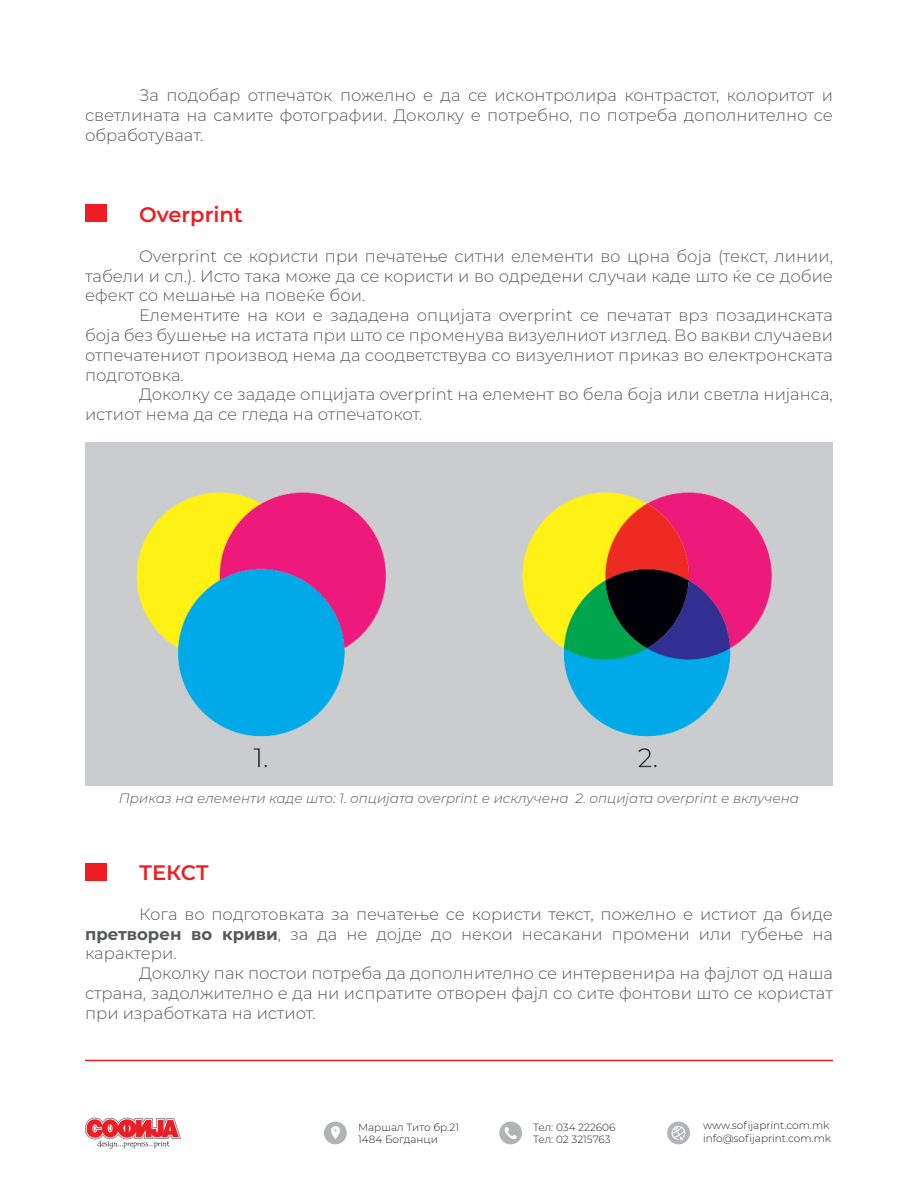
<style>
.page{position:relative;width:918px;height:1188px;background:#fff}
.page>*{position:absolute;margin:0;border:0;box-sizing:border-box;transform-origin:0 0}
.t1{font:600 21px "Montserrat";color:#ee1d23}
.t2{font:300 16.5px/19.8px "Montserrat";color:#57585a;text-align:justify}
.t3{font:italic 300 13.5px "Montserrat";color:#57585a}
.t4{font:300 10.5px/12.6px "Montserrat";color:#231f20}
.s1{font-weight:700}
</style>
<div class="page">
<svg style="left:324px;top:1122px;width:23px;height:22px"></svg>
<svg style="left:499px;top:1122px;width:23px;height:22px"></svg>
<svg style="left:667px;top:1122px;width:23px;height:22px"></svg>
<img style="left:85px;top:1117px;width:96px;height:32px">
<hr style="left:85px;top:1060px;width:748px;height:1px;background:#ee1d23">
<div style="left:85px;top:205px;width:21px;height:17px;background:#ee1d23"></div>
<div style="left:85px;top:863px;width:21px;height:18px;background:#ee1d23"></div>
<img style="left:85px;top:443px;width:748px;height:343px">
<p class="t2" style="left:85px;top:85px;width:749px;text-indent:54px">За подобар отпечаток пожелно е да се исконтролира контрастот, колоритот и светлината на самите фотографии. Доколку е потребно, по потреба дополнително се обработуваат.</p>
<p class="t1" style="left:139px;top:200px;width:105px">Overprint</p>
<p class="t2" style="left:85px;top:245px;width:749px;text-indent:54px">Overprint се користи при печатење ситни елементи во црна боја (текст, линии, табели и сл.). Исто така може да се користи и во одредени случаи каде што ќе се добие ефект со мешање на повеќе бои.</p>
<p class="t2" style="left:85px;top:305px;width:749px;text-indent:54px">Елементите на кои е зададена опцијата overprint се печатат врз позадинската боја без бушење на истата при што се променува визуелниот изглед. Во вакви случаеви отпечатениот производ нема да соодветствува со визуелниот приказ во електронската подготовка.</p>
<p class="t2" style="left:85px;top:384px;width:749px;text-indent:54px">Доколку се зададе опцијата overprint на елемент во бела боја или светла нијанса, истиот нема да се гледа на отпечатокот.</p>
<p class="t3" style="left:119px;top:789px;width:682px">Приказ на елементи каде што: 1. опцијата overprint е исклучена 2. опцијата overprint е вклучена</p>
<p class="t1" style="left:139px;top:858px;width:71px">ТЕКСТ</p>
<p class="t2" style="left:85px;top:903px;width:749px;text-indent:54px">Кога во подготовката за печатење се користи текст, пожелно е истиот да биде <span class="s1">претворен во криви</span>, за да не дојде до некои несакани промени или губење на карактери.</p>
<p class="t2" style="left:85px;top:963px;width:749px;text-indent:54px">Доколку пак постои потреба да дополнително се интервенира на фајлот од наша страна, задолжително е да ни испратите отворен фајл со сите фонтови што се користат при изработката на истиот.</p>
<p class="t4" style="left:358px;top:1120px;width:102px">Маршал Тито бр.21<br>1484 Богданци</p>
<p class="t4" style="left:533px;top:1120px;width:84px">Teл: 034 222606<br>Teл: 02 3215763</p>
<p class="t4" style="left:703px;top:1119px;width:129px">www.sofijaprint.com.mk info@sofijaprint.com.mk</p>
</div>
